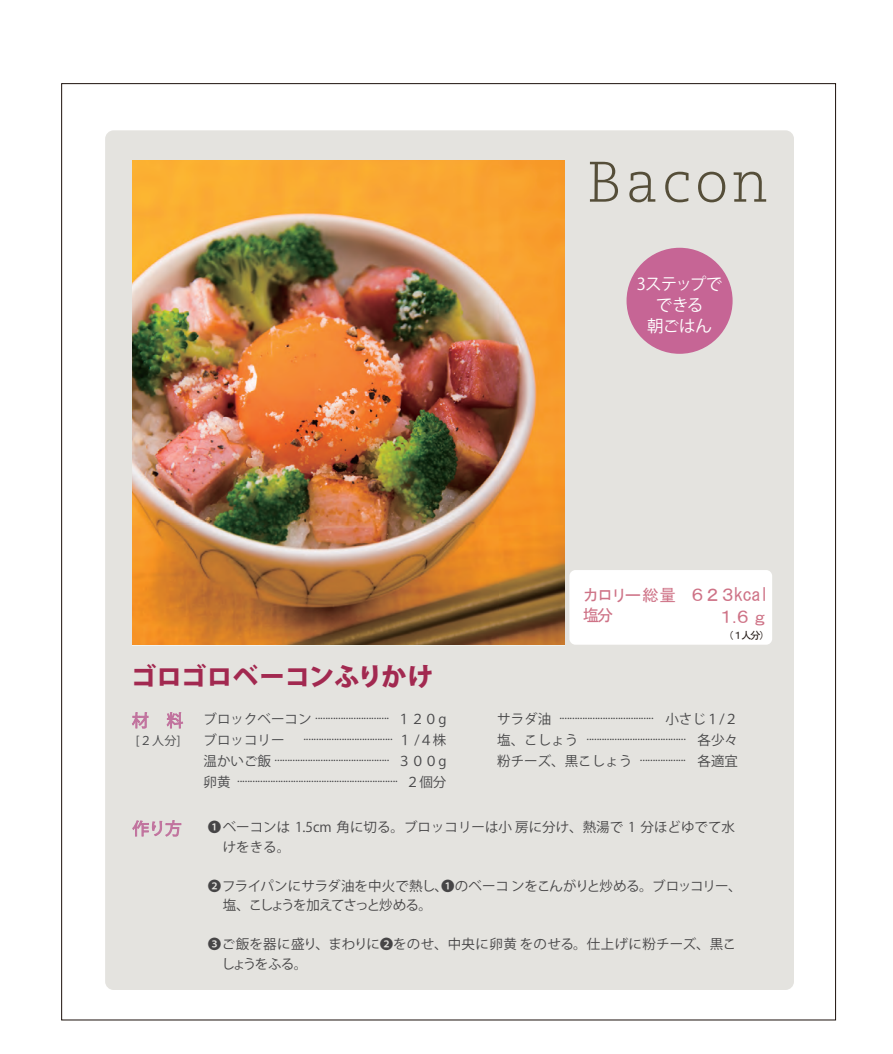
<style>
.page{position:relative;width:893px;height:1054px;background:#fff}
.page>*{position:absolute;margin:0;border:0;box-sizing:border-box;transform-origin:0 0}
.t1{font:800 25.5px "Koz Go Pr 6 N";letter-spacing:-.005em;color:#a22950}
.t2{font:18px/21.6px "MS Gothic";letter-spacing:-.05em;color:#ce7286;text-align:right}
.t3{font:16.5px/21.3px "Koz Go Pr 6 N";letter-spacing:-.045em;color:#fff;text-align:center}
.t4{font:16.5px/19.8px "MS Gothic";letter-spacing:-.15em;color:#ce7286}
.t5{font:13.5px/19.5px "Gothic BBB Pr 5 Medium 90 ms RKSJ H";color:#464546}
.t6{font:13.5px/19.5px "Gothic BBB Pr 5 Medium 90 ms RKSJ H";letter-spacing:-.045em;color:#464546}
.t7{font:13.5px "Gothic BBB Pr 5 Medium 90 ms RKSJ H";color:#474749}
.t8{font:12px "Koz Go Pr 6 N";color:#47484a}
.t9{font:11.7px/21px "Gothic BBB Pr 5 Medium 90 ms RKSJ H";color:#474749;text-align:justify}
.t10{font:11.7px/21px "Gothic BBB Pr 5 Medium 90 ms RKSJ H";color:#464647;text-align:justify}
.t11{font:10.5px "MS Gothic";color:#211814}
.s1{font-size:13.5px}
.s2{font-family:"Koz Go Pr 6 N"}
</style>
<div class="page">
<div style="left:61px;top:83px;width:775px;height:937px;background:#fff;border:1px solid #1c110c"></div>
<div style="left:105px;top:130px;width:689px;height:860px;background:#e4e3df;border-radius:9px"></div>
<img style="left:132px;top:160px;width:432px;height:485px">
<svg style="left:132px;top:820px;width:50px;height:17px"></svg>
<svg style="left:132px;top:712px;width:17px;height:17px"></svg>
<svg style="left:166px;top:712px;width:17px;height:16px"></svg>
<div style="left:569px;top:570px;width:203px;height:75px;background:#fff;border-radius:6px"></div>
<div style="left:626px;top:248px;width:107px;height:106px;background:#c66595;border-radius:50%"></div>
<svg style="left:590px;top:162px;width:28px;height:40px"></svg>
<svg style="left:629px;top:172px;width:26px;height:30px"></svg>
<svg style="left:665px;top:172px;width:23px;height:30px"></svg>
<svg style="left:698px;top:172px;width:27px;height:30px"></svg>
<svg style="left:734px;top:172px;width:32px;height:30px"></svg>
<h3 class="t3" style="left:637px;top:274px;width:87px">3ステップでできる<br>朝ごはん</h3>
<h1 class="t1" style="left:131px;top:662px;width:304px">ゴロゴロベーコンふりかけ</h1>
<p class="t8" style="left:136px;top:733px;width:46px">[２人分]</p>
<p class="t9" style="left:204px;top:704px;width:244px"><span class="s1">ブロックベーコン</span> ............................. <span class="s1">１２０g</span></p>
<p class="t7" style="left:204px;top:732px;width:82px">ブロッコリー</p>
<p class="t9" style="left:204px;top:725px;width:244px;text-indent:100px">................................... <span class="s1">１ /４株温かいご飯</span> ............................................. <span class="s1">３００g卵黄</span> ............................................................... <span class="s1">２個分</span></p>
<h3 class="t4" style="left:583px;top:585px;width:95px">カロリー総量塩分</h3>
<h2 class="t2" style="left:688px;top:584px;width:82px">６２３kcal<br>１.６ｇ</h2>
<p class="t11" style="left:723px;top:629px;width:48px">（１人分）</p>
<p class="t10" style="left:497px;top:704px;width:242px"><span class="s1">サラダ油</span> ..................................... <span class="s1">小さじ１/２塩、こしょう</span> ....................................... <span class="s1">各少々粉チーズ、黒こしょう</span> .................. <span class="s1">各適宜</span></p>
<p class="t5" style="left:223px;top:818px;width:514px;text-indent:-15px">❶ベーコンは 1.5cm 角に切る。ブロッコリーは小 房に分け、熱湯で 1 分ほどゆでて水けをきる。</p>
<p class="t6" style="left:223px;top:876px;width:520px;text-indent:-15px">❷フライパンにサラダ油を中火で熱し、❶のベーコ ンをこんがりと炒める。ブロッコリー、塩、こしょうを加えてさっと炒める。</p>
<p class="t5" style="left:221px;top:935px;width:516px;text-indent:-14px">❸ご飯を器に盛り、まわりに<span class="s2">❷</span>をのせ、中央に卵黄 をのせる。仕上げに粉チーズ、黒こしょうをふる。</p>
</div>
